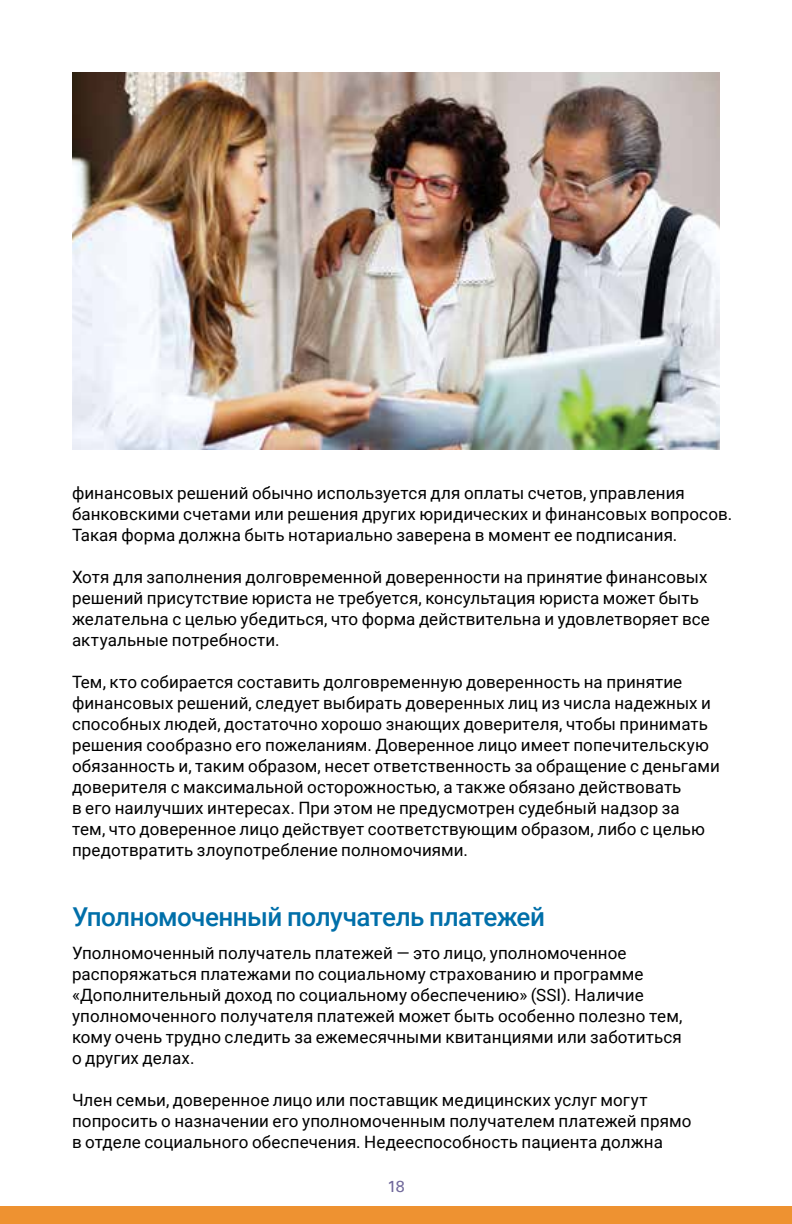
<style>
.page{position:relative;width:792px;height:1224px;background:#fff}
.page>*{position:absolute;margin:0;border:0;box-sizing:border-box;transform-origin:0 0}
.t1{font:500 26px "Roboto";letter-spacing:-.025em;color:#006fa9}
.t2{font:17px/21px "Roboto";letter-spacing:.005em;color:#000}
.t3{font:16px "Univers";color:#70689b}
</style>
<div class="page">
<div style="left:0;top:1206px;width:792px;height:18px;background:#ee9231"></div>
<img style="left:72px;top:72px;width:648px;height:378px">
<p class="t2" style="left:72px;top:482px;width:662px">финансовых решений обычно используется для оплаты счетов, управления банковскими счетами или решения других юридических и финансовых вопросов.<br>Такая форма должна быть нотариально заверена в момент ее подписания.</p>
<p class="t2" style="left:72px;top:566px;width:639px">Хотя для заполнения долговременной доверенности на принятие финансовых решений присутствие юриста не требуется, консультация юриста может быть желательна с целью убедиться, что форма действительна и удовлетворяет все актуальные потребности.</p>
<p class="t2" style="left:72px;top:671px;width:649px">Тем, кто собирается составить долговременную доверенность на принятие финансовых решений, следует выбирать доверенных лиц из числа надежных и способных людей, достаточно хорошо знающих доверителя, чтобы принимать решения сообразно его пожеланиям. Доверенное лицо имеет попечительскую обязанность и, таким образом, несет ответственность за обращение с деньгами доверителя с максимальной осторожностью, а также обязано действовать<br>в его наилучших интересах. При этом не предусмотрен судебный надзор за<br>тем, что доверенное лицо действует соответствующим образом, либо с целью предотвратить злоупотребление полномочиями.</p>
<h1 class="t1" style="left:72px;top:898px;width:475px">Уполномоченный получатель платежей</h1>
<p class="t2" style="left:72px;top:942px;width:612px">Уполномоченный получатель платежей — это лицо, уполномоченное распоряжаться платежами по социальному страхованию и программе «Дополнительный доход по социальному обеспечению» (SSI). Наличие уполномоченного получателя платежей может быть особенно полезно тем, кому очень трудно следить за ежемесячными квитанциями или заботиться о других делах.</p>
<p class="t2" style="left:72px;top:1089px;width:621px">Член семьи, доверенное лицо или поставщик медицинских услуг могут попросить о назначении его уполномоченным получателем платежей прямо в отделе социального обеспечения. Недееспособность пациента должна</p>
<p class="t3" style="left:387px;top:1176px;width:19px">18</p>
</div>
